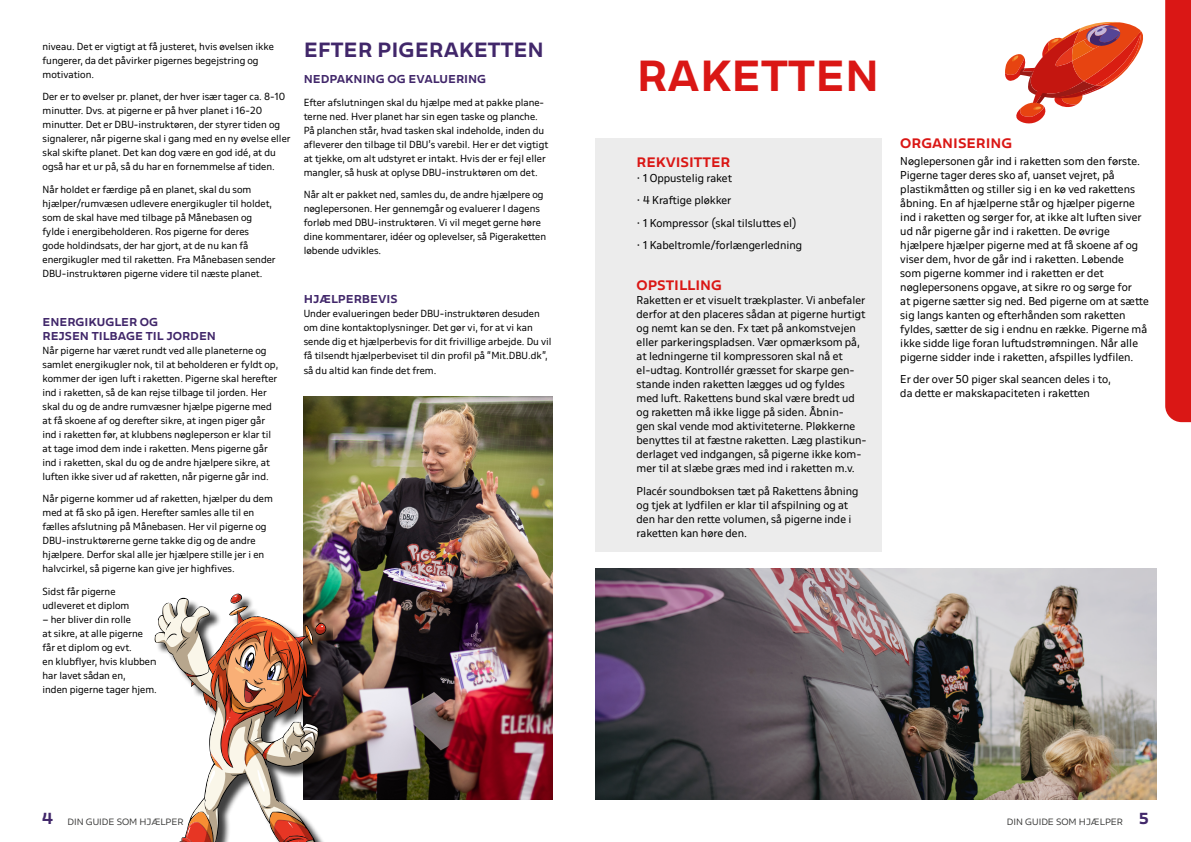
<style>
.page{position:relative;width:1191px;height:842px;background:#fff}
.page>*{position:absolute;margin:0;border:0;box-sizing:border-box;transform-origin:0 0}
.t1{font:700 expanded 38px "DBU";color:#da1715}
.t2{font:700 expanded 18px "DBU";color:#41276a}
.t3{font:700 expanded 12px "DBU";color:#da1715}
.t4{font:10px/14px "DBU";color:#000}
.t5{font:700 expanded 10px/14px "DBU";color:#41276a}
.t6{font:9px/14px "DBU";color:#000}
.t7{font:expanded 8px "DBU";color:#3c3c3b}
.s1{font-weight:700;font-size:14px;color:#41276a}
</style>
<div class="page">
<img style="left:304px;top:397px;width:249px;height:402px">
<div style="left:156px;top:595px;width:176px;height:247px;background:#000;opacity:.75"></div>
<img style="left:154px;top:590px;width:172px;height:252px">
<img style="left:595px;top:568px;width:561px;height:231px">
<div style="left:595px;top:138px;width:287px;height:414px;background:#ececec"></div>
<svg style="left:1005px;top:21px;width:138px;height:103px"></svg>
<svg style="left:1165px;top:0;width:26px;height:422px;background:#da1c1a"></svg>
<p class="t6" style="left:43px;top:39px;width:233px">niveau. Det er vigtigt at få justeret, hvis øvelsen ikke fungerer, da det påvirker pigernes begejstring og motivation.</p>
<p class="t6" style="left:43px;top:90px;width:250px">Der er to øvelser pr. planet, der hver især tager ca. 8-10 minutter. Dvs. at pigerne er på hver planet i 16-20 minutter. Det er DBU-instruktøren, der styrer tiden og signalerer, når pigerne skal i gang med en ny øvelse eller skal skifte planet. Det kan dog være en god idé, at du også har et ur på, så du har en fornemmelse af tiden.</p>
<p class="t6" style="left:43px;top:182px;width:235px">Når holdet er færdige på en planet, skal du som hjælper/rumvæsen udlevere energikugler til holdet, som de skal have med tilbage på Månebasen og fylde i energibeholderen. Ros pigerne for deres<br>gode holdindsats, der har gjort, at de nu kan få energikugler med til raketten. Fra Månebasen sender DBU-instruktøren pigerne videre til næste planet.</p>
<p class="t5" style="left:43px;top:315px;width:175px">ENERGIKUGLER OG<br>REJSEN TILBAGE TIL JORDEN</p>
<p class="t6" style="left:43px;top:343px;width:237px">Når pigerne har været rundt ved alle planeterne og samlet energikugler nok, til at beholderen er fyldt op, kommer der igen luft i raketten. Pigerne skal herefter ind i raketten, så de kan rejse tilbage til jorden. Her skal du og de andre rumvæsner hjælpe pigerne med at få skoene af og derefter sikre, at ingen piger går ind i raketten før, at klubbens nøgleperson er klar til at tage imod dem inde i raketten. Mens pigerne går ind i raketten, skal du og de andre hjælpere sikre, at luften ikke siver ud af raketten, når pigerne går ind.</p>
<p class="t6" style="left:43px;top:492px;width:232px">Når pigerne kommer ud af raketten, hjælper du dem med at få sko på igen. Herefter samles alle til en fælles afslutning på Månebasen. Her vil pigerne og DBU-instruktørerne gerne takke dig og de andre hjælpere. Derfor skal alle jer hjælpere stille jer i en halvcirkel, så pigerne kan give jer highfives.</p>
<p class="t6" style="left:43px;top:584px;width:88px">Sidst får pigerne udleveret et diplom</p>
<p class="t6" style="left:43px;top:612px;width:115px">– her bliver din rolle<br>at sikre, at alle pigerne får et diplom og evt.<br>en klubflyer, hvis klubben har lavet sådan en,<br>inden pigerne tager hjem.</p>
<h2 class="t2" style="left:304px;top:38px;width:242px">EFTER PIGERAKETTEN</h2>
<p class="t5" style="left:304px;top:72px;width:184px">NEDPAKNING OG EVALUERING</p>
<p class="t6" style="left:304px;top:95px;width:246px">Efter afslutningen skal du hjælpe med at pakke plane&shy;terne ned. Hver planet har sin egen taske og planche.<br>På planchen står, hvad tasken skal indeholde, inden du afleverer den tilbage til DBU’s varebil. Her er det vigtigt at tjekke, om alt udstyret er intakt. Hvis der er fejl eller mangler, så husk at oplyse DBU-instruktøren om det.</p>
<p class="t6" style="left:304px;top:188px;width:244px">Når alt er pakket ned, samles du, de andre hjælpere og nøglepersonen. Her gennemgår og evaluerer I dagens forløb med DBU-instruktøren. Vi vil meget gerne høre dine kommentarer, idéer og oplevelser, så Pigeraketten løbende udvikles.</p>
<p class="t5" style="left:304px;top:292px;width:95px">HJÆLPERBEVIS</p>
<p class="t6" style="left:304px;top:307px;width:249px">Under evalueringen beder DBU-instruktøren desuden om dine kontaktoplysninger. Det gør vi, for at vi kan sende dig et hjælperbevis for dit frivillige arbejde. Du vil få tilsendt hjælperbeviset til din profil på “Mit. DBU.dk”, så du altid kan finde det frem.</p>
<h1 class="t1" style="left:636px;top:50px;width:244px">RAKETTEN</h1>
<h3 class="t3" style="left:636px;top:154px;width:95px">REKVISITTER</h3>
<p class="t4" style="left:636px;top:171px;width:97px">• 1 Oppustelig raket</p>
<p class="t4" style="left:636px;top:193px;width:96px">• 4 Kraftige pløkker</p>
<p class="t4" style="left:636px;top:216px;width:162px">• 1 Kompressor (skal tilsluttes el)</p>
<p class="t4" style="left:636px;top:238px;width:167px">• 1 Kabeltromle/forlængerledning</p>
<h3 class="t3" style="left:636px;top:277px;width:87px">OPSTILLING</h3>
<p class="t4" style="left:636px;top:293px;width:231px">Raketten er et visuelt trækplaster. Vi anbefaler derfor at den placeres sådan at pigerne hurtigt og nemt kan se den. Fx tæt på ankomstvejen eller parkeringspladsen. Vær opmærksom på, at ledningerne til kompressoren skal nå et el-udtag. Kontrollér græsset for skarpe gen&shy;stande inden raketten lægges ud og fyldes med luft. Rakettens bund skal være bredt ud og raketten må ikke ligge på siden. Åbnin-<br>gen skal vende mod aktiviteterne. Pløkkerne benyttes til at fæstne raketten. Læg plastikun&shy;derlaget ved indgangen, så pigerne ikke kom&shy;mer til at slæbe græs med ind i raketten m.v.</p>
<p class="t4" style="left:636px;top:484px;width:223px">Placér soundboksen tæt på Rakettens åbning og tjek at lydfilen er klar til afspilning og at den har den rette volumen, så pigerne inde i raketten kan høre den.</p>
<h3 class="t3" style="left:900px;top:135px;width:113px">ORGANISERING</h3>
<p class="t4" style="left:900px;top:154px;width:250px">Nøglepersonen går ind i raketten som den første.<br>Pigerne tager deres sko af, uanset vejret, på plastikmåtten og stiller sig i en kø ved rakettens åbning. En af hjælperne står og hjælper pigerne ind i raketten og sørger for, at ikke alt luften siver ud når pigerne går ind i raketten. De øvrige hjælpere hjælper pigerne med at få skoene af og viser dem, hvor de går ind i raketten. Løbende<br>som pigerne kommer ind i raketten er det nøglepersonens opgave, at sikre ro og sørge for<br>at pigerne sætter sig ned. Bed pigerne om at sætte sig langs kanten og efterhånden som raketten fyldes, sætter de sig i endnu en række. Pigerne må ikke sidde lige foran luftudstrømningen. Når alle pigerne sidder inde i raketten, afspilles lydfilen.</p>
<p class="t4" style="left:900px;top:372px;width:212px">Er der over 50 piger skal seancen deles i to, da dette er makskapaciteten i raketten</p>
<p class="t7" style="left:42px;top:816px;width:143px"><span class="s1">4</span> DIN GUIDE SOM HJÆLPER</p>
<p class="t7" style="left:1007px;top:816px;width:143px">DIN GUIDE SOM HJÆLPER <span class="s1">5</span></p>
</div>
